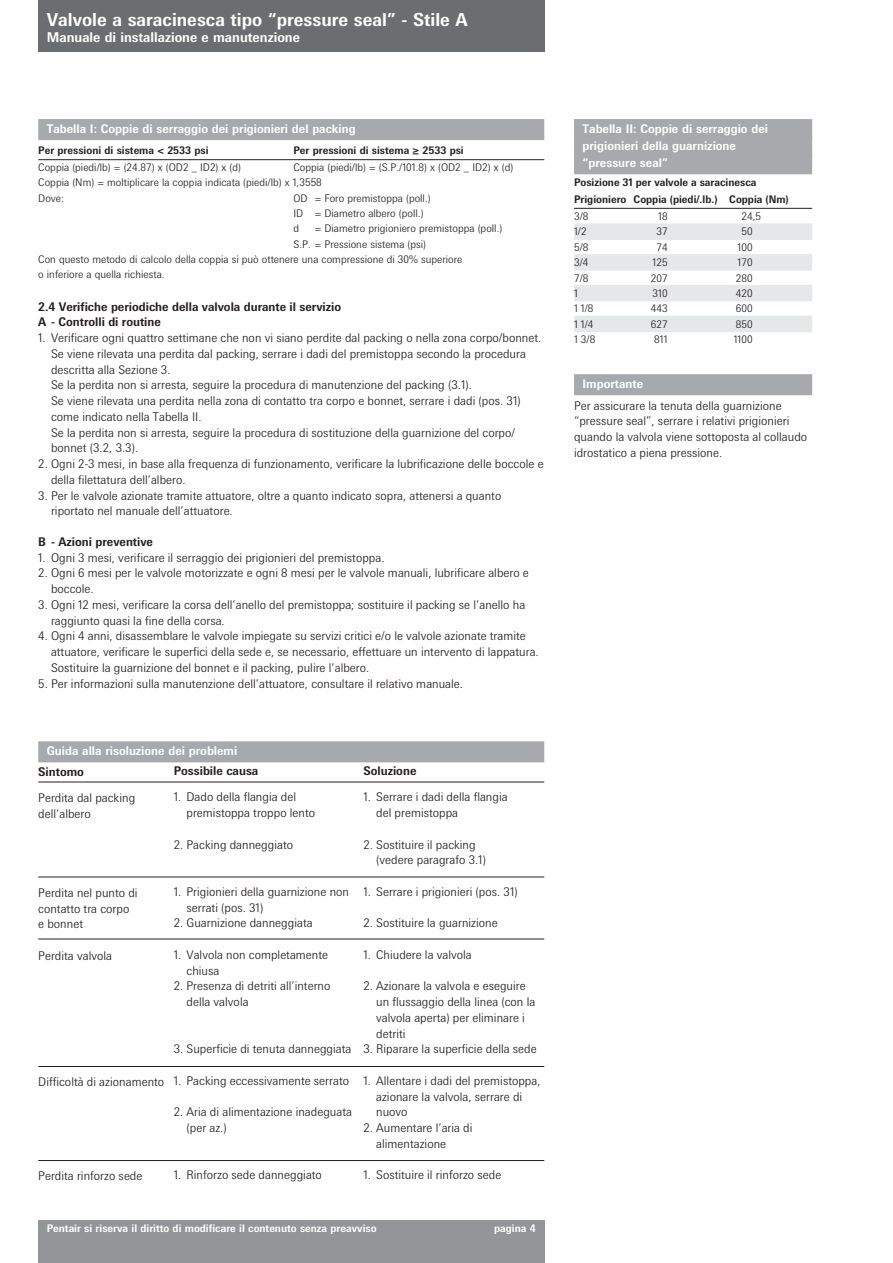
<style>
.page{position:relative;width:893px;height:1263px;background:#fff}
.page>*{position:absolute;margin:0;border:0;box-sizing:border-box;transform-origin:0 0}
.t1{font:700 18px "Messe Univers";color:#fff}
.t2{font:700 13.5px "Messe Univers";color:#fff}
.t3{font:300 12px/15.8px "Messe Univers";color:#231f20}
.t4{font:700 12px/17.1px "Messe Univers";color:#fff}
.t5{font:700 12px/15.8px "Messe Univers";color:#231f20}
.t6{font:300 10.5px/15.3px "Messe Univers";color:#231f20}
.t7{font:700 10.5px/16.8px "Messe Univers";color:#231f20}
.t8{font:700 10.5px "Messe Univers";color:#fff}
</style>
<div class="page">
<div style="left:38px;top:0;width:507px;height:52px;background:#6c6d70"></div>
<div style="left:38px;top:1220px;width:506px;height:43px;background:#939598"></div>
<div style="left:574px;top:223px;width:238px;height:17px;background:#e6e7e9"></div>
<div style="left:574px;top:254px;width:238px;height:17px;background:#e6e7e9"></div>
<div style="left:574px;top:285px;width:238px;height:16px;background:#e6e7e9"></div>
<div style="left:574px;top:316px;width:238px;height:16px;background:#e6e7e9"></div>
<div style="left:574px;top:374px;width:238px;height:21px;background:#a8a9ad"></div>
<div style="left:574px;top:119px;width:238px;height:21px;background:#a8a9ad"></div>
<div style="left:574px;top:136px;width:238px;height:21px;background:#a8a9ad"></div>
<div style="left:574px;top:153px;width:238px;height:21px;background:#a8a9ad"></div>
<hr style="left:574px;top:208px;width:238px;height:1px;background:#231f20">
<div style="left:38px;top:119px;width:506px;height:21px;background:#a8a9ad"></div>
<hr style="left:38px;top:159px;width:506px;height:1px;background:#231f20">
<hr style="left:38px;top:1160px;width:506px;height:1px;background:#231f20">
<hr style="left:38px;top:1066px;width:506px;height:1px;background:#231f20">
<hr style="left:38px;top:939px;width:506px;height:1px;background:#231f20">
<hr style="left:38px;top:877px;width:506px;height:1px;background:#231f20">
<div style="left:38px;top:741px;width:506px;height:21px;background:#a8a9ad"></div>
<hr style="left:38px;top:782px;width:506px;height:1px;background:#231f20">
<h1 class="t1" style="left:47px;top:8px;width:422px">Valvole a saracinesca tipo “pressure seal” - Stile A</h1>
<p class="t2" style="left:47px;top:29px;width:255px">Manuale di installazione e manutenzione</p>
<p class="t4" style="left:47px;top:120px;width:310px">Tabella I: Coppie di serraggio dei prigionieri del packing</p>
<p class="t7" style="left:38px;top:142px;width:172px">Per pressioni di sistema &lt; 2533 psi</p>
<p class="t7" style="left:293px;top:142px;width:172px">Per pressioni di sistema ≥ 2533 psi</p>
<p class="t6" style="left:38px;top:159px;width:204px">Coppia (piedi/lb) = (24.87) x (OD2 _ ID2) x (d)</p>
<p class="t6" style="left:38px;top:159px;width:477px;text-indent:255px">Coppia (piedi/lb) = (S.P./101.8) x (OD2 _ ID2) x (d)<br>Coppia (Nm) = moltiplicare la coppia indicata (piedi/lb) x 1,3558<br>Dove:</p>
<p class="t6" style="left:293px;top:190px;width:139px">OD = Foro premistoppa (poll.)<br>ID = Diametro albero (poll.) d</p>
<p class="t6" style="left:315px;top:221px;width:189px">= Diametro prigioniero premistoppa (poll.)</p>
<p class="t6" style="left:293px;top:236px;width:134px">S.P. = Pressione sistema (psi)</p>
<p class="t6" style="left:38px;top:252px;width:426px">Con questo metodo di calcolo della coppia si può ottenere una compressione di 30% superiore</p>
<p class="t6" style="left:38px;top:267px;width:128px">o inferiore a quella richiesta.</p>
<p class="t5" style="left:38px;top:298px;width:304px">2.4 Verifiche periodiche della valvola durante il servizio<br>A - Controlli di routine</p>
<p class="t3" style="left:51px;top:330px;width:492px;text-indent:-13px">1. Verificare ogni quattro settimane che non vi siano perdite dal packing o nella zona corpo/bonnet.<br>Se viene rilevata una perdita dal packing, serrare i dadi del premistoppa secondo la procedura descritta alla Sezione 3.<br>Se la perdita non si arresta, seguire la procedura di manutenzione del packing (3.1).<br>Se viene rilevata una perdita nella zona di contatto tra corpo e bonnet, serrare i dadi (pos. 31) come indicato nella Tabella II.<br>Se la perdita non si arresta, seguire la procedura di sostituzione della guarnizione del corpo/ bonnet (3.2, 3.3).</p>
<p class="t3" style="left:51px;top:456px;width:494px;text-indent:-13px">2. Ogni 2-3 mesi, in base alla frequenza di funzionamento, verificare la lubrificazione delle boccole e della filettatura dell’albero.</p>
<p class="t3" style="left:51px;top:487px;width:452px;text-indent:-13px">3. Per le valvole azionate tramite attuatore, oltre a quanto indicato sopra, attenersi a quanto riportato nel manuale dell’attuatore.</p>
<p class="t5" style="left:38px;top:534px;width:116px">B - Azioni preventive</p>
<p class="t3" style="left:38px;top:549px;width:348px">1. Ogni 3 mesi, verificare il serraggio dei prigionieri del premistoppa.</p>
<p class="t3" style="left:51px;top:565px;width:479px;text-indent:-13px">2. Ogni 6 mesi per le valvole motorizzate e ogni 8 mesi per le valvole manuali, lubrificare albero e boccole.</p>
<p class="t3" style="left:51px;top:597px;width:476px;text-indent:-13px">3. Ogni 12 mesi, verificare la corsa dell’anello del premistoppa; sostituire il packing se l’anello ha raggiunto quasi la fine della corsa.</p>
<p class="t3" style="left:51px;top:628px;width:489px;text-indent:-13px">4. Ogni 4 anni, disassemblare le valvole impiegate su servizi critici e/o le valvole azionate tramite attuatore, verificare le superfici della sede e, se necessario, effettuare un intervento di lappatura.<br>Sostituire la guarnizione del bonnet e il packing, pulire l’albero.</p>
<p class="t3" style="left:38px;top:675px;width:426px">5. Per informazioni sulla manutenzione dell’attuatore, consultare il relativo manuale.</p>
<p class="t4" style="left:47px;top:742px;width:192px">Guida alla risoluzione dei problemi</p>
<p class="t5" style="left:38px;top:764px;width:47px">Sintomo</p>
<p class="t3" style="left:38px;top:790px;width:98px">Perdita dal packing dell’albero</p>
<p class="t5" style="left:174px;top:763px;width:86px">Possibile causa</p>
<p class="t3" style="left:186px;top:789px;width:130px;text-indent:-13px">1. Dado della flangia del premistoppa troppo lento</p>
<p class="t3" style="left:174px;top:836px;width:121px">2. Packing danneggiato</p>
<p class="t3" style="left:186px;top:883px;width:164px;text-indent:-13px">1. Prigionieri della guarnizione non serrati (pos. 31)</p>
<p class="t3" style="left:174px;top:915px;width:140px">2. Guarnizione danneggiata</p>
<p class="t3" style="left:186px;top:946px;width:143px;text-indent:-13px">1. Valvola non completamente chiusa</p>
<p class="t3" style="left:186px;top:978px;width:145px;text-indent:-13px">2. Presenza di detriti all’interno della valvola</p>
<p class="t3" style="left:174px;top:1041px;width:179px">3. Superficie di tenuta danneggiata</p>
<p class="t3" style="left:174px;top:1072px;width:177px">1. Packing eccessivamente serrato</p>
<p class="t3" style="left:186px;top:1104px;width:167px;text-indent:-13px">2. Aria di alimentazione inadeguata (per az.)</p>
<p class="t3" style="left:174px;top:1167px;width:150px">1. Rinforzo sede danneggiato</p>
<p class="t3" style="left:38px;top:884px;width:101px">Perdita nel punto di contatto tra corpo e bonnet</p>
<p class="t3" style="left:38px;top:947px;width:75px">Perdita valvola</p>
<p class="t3" style="left:38px;top:1073px;width:128px">Difficoltà di azionamento</p>
<p class="t3" style="left:38px;top:1168px;width:106px">Perdita rinforzo sede</p>
<p class="t5" style="left:363px;top:763px;width:55px">Soluzione</p>
<p class="t3" style="left:376px;top:789px;width:133px;text-indent:-13px">1. Serrare i dadi della flangia del premistoppa</p>
<p class="t3" style="left:376px;top:836px;width:111px;text-indent:-13px">2. Sostituire il packing (vedere paragrafo 3.1)</p>
<p class="t3" style="left:363px;top:884px;width:156px">1. Serrare i prigionieri (pos. 31)</p>
<p class="t3" style="left:363px;top:915px;width:136px">2. Sostituire la guarnizione</p>
<p class="t3" style="left:363px;top:947px;width:110px">1. Chiudere la valvola</p>
<p class="t3" style="left:376px;top:978px;width:161px;text-indent:-13px">2. Azionare la valvola e eseguire un flussaggio della linea (con la valvola aperta) per eliminare i detriti</p>
<p class="t3" style="left:363px;top:1041px;width:175px">3. Riparare la superficie della sede</p>
<p class="t3" style="left:376px;top:1073px;width:166px;text-indent:-13px">1. Allentare i dadi del premistoppa, azionare la valvola, serrare di nuovo</p>
<p class="t3" style="left:376px;top:1120px;width:98px;text-indent:-13px">2. Aumentare l’aria di alimentazione</p>
<p class="t3" style="left:363px;top:1167px;width:139px">1. Sostituire il rinforzo sede</p>
<p class="t8" style="left:47px;top:1222px;width:331px">Pentair si riserva il diritto di modificare il contenuto senza preavviso</p>
<p class="t8" style="left:494px;top:1222px;width:43px">pagina 4</p>
<p class="t4" style="left:583px;top:120px;width:187px">Tabella II: Coppie di serraggio dei prigionieri della guarnizione “pressure seal”</p>
<p class="t7" style="left:574px;top:173px;width:216px">Posizione 31 per valvole a saracinesca<br>Prigioniero Coppia (piedi/.lb.) Coppia (Nm)</p>
<p class="t6" style="left:574px;top:208px;width:16px">3/8</p>
<p class="t6" style="left:658px;top:208px;width:11px">18</p>
<p class="t6" style="left:741px;top:208px;width:21px">24,5</p>
<p class="t6" style="left:574px;top:224px;width:14px">1/2</p>
<p class="t6" style="left:656px;top:224px;width:13px">37</p>
<p class="t6" style="left:741px;top:224px;width:13px">50</p>
<p class="t6" style="left:574px;top:239px;width:16px">5/8</p>
<p class="t6" style="left:656px;top:239px;width:13px">74</p>
<p class="t6" style="left:738px;top:239px;width:17px">100</p>
<p class="t6" style="left:574px;top:255px;width:16px">3/4</p>
<p class="t6" style="left:652px;top:255px;width:17px">125</p>
<p class="t6" style="left:738px;top:255px;width:17px">170</p>
<p class="t6" style="left:574px;top:270px;width:16px">7/8</p>
<p class="t6" style="left:651px;top:270px;width:18px">207</p>
<p class="t6" style="left:736px;top:270px;width:18px">280</p>
<p class="t6" style="left:574px;top:285px;width:5px">1</p>
<p class="t6" style="left:652px;top:285px;width:17px">310</p>
<p class="t6" style="left:736px;top:285px;width:18px">420</p>
<p class="t6" style="left:574px;top:301px;width:21px">1 1/8</p>
<p class="t6" style="left:651px;top:301px;width:18px">443</p>
<p class="t6" style="left:736px;top:301px;width:18px">600</p>
<p class="t6" style="left:574px;top:316px;width:21px">1 1/4</p>
<p class="t6" style="left:651px;top:316px;width:18px">627</p>
<p class="t6" style="left:736px;top:316px;width:18px">850</p>
<p class="t6" style="left:574px;top:331px;width:23px">1 3/8</p>
<p class="t6" style="left:654px;top:331px;width:15px">811</p>
<p class="t6" style="left:734px;top:331px;width:20px">1100</p>
<p class="t4" style="left:583px;top:375px;width:62px">Importante</p>
<p class="t3" style="left:574px;top:397px;width:235px">Per assicurare la tenuta della guarnizione “pressure seal”, serrare i relativi prigionieri quando la valvola viene sottoposta al collaudo idrostatico a piena pressione.</p>
</div>
